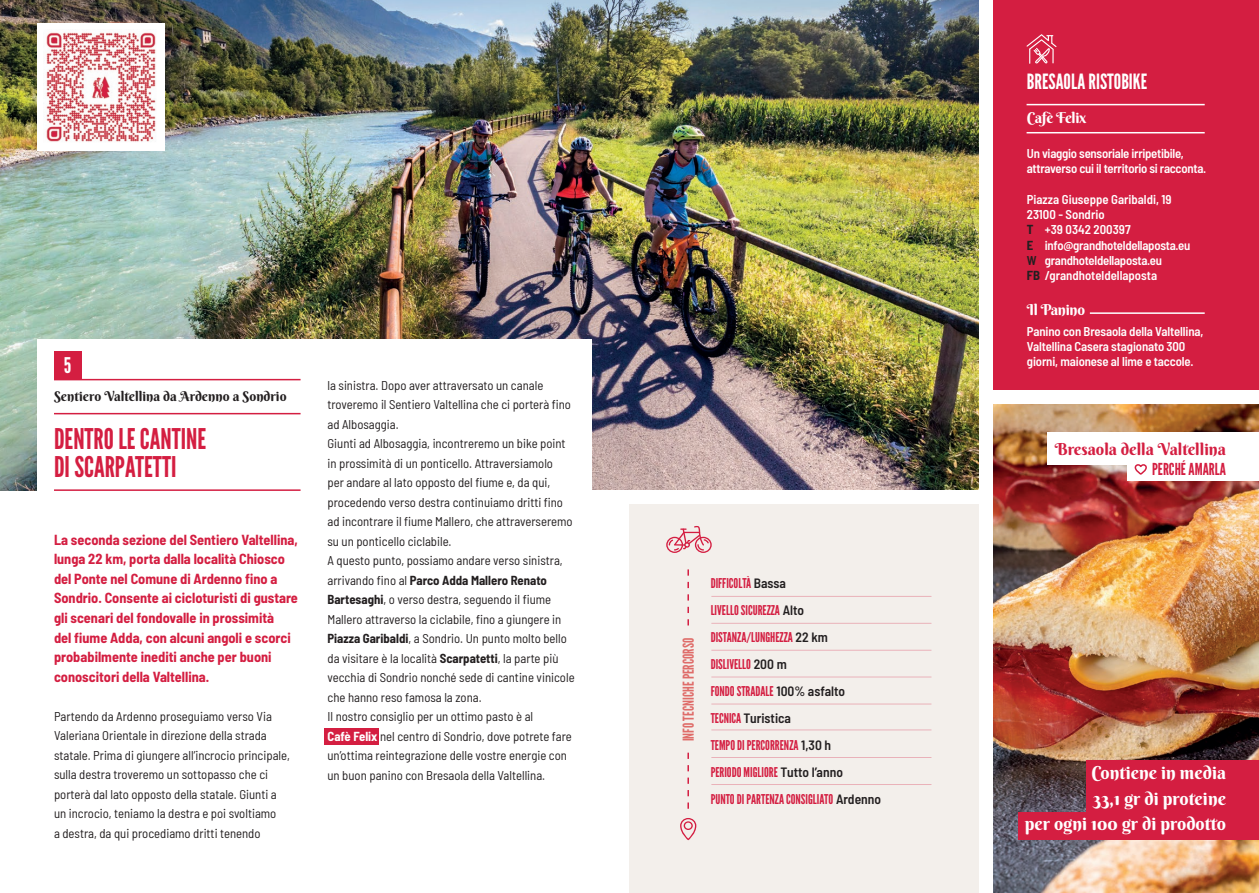
<style>
.page{position:relative;width:1259px;height:893px;background:#fff}
.page>*{position:absolute;margin:0;border:0;box-sizing:border-box;transform-origin:0 0}
.t1{font:28.5px/28.5px "League Gothic";color:#d41e41}
.t2{font:21.6px "League Gothic";color:#fff}
.t3{font:21px "League Gothic";color:#fff}
.t4{font:18px/25.5px "Berkshire Swash";color:#fff;text-align:right}
.t5{font:16.5px "Berkshire Swash";color:#d41e41}
.t6{font:16.5px "League Gothic";color:#d41e41}
.t7{font:15px "League Gothic";color:#df6c69}
.t8{font:15px "Berkshire Swash";letter-spacing:-.02em;color:#fff}
.t9{font:700 semi-condensed 14.25px/19.5px "Barlow";color:#d41e41}
.t10{font:13.5px/27px "League Gothic";color:#d41e41}
.t11{font:13.5px "Berkshire Swash";color:#231f20}
.t12{font:600 semi-condensed 13.5px "Barlow";color:#231f20}
.t13{font:semi-condensed 12.75px/19.5px "Barlow";color:#231f20}
.t14{font:600 semi-condensed 12.75px/15.3px "Barlow";letter-spacing:-.01em;color:#fff}
.s1{font-weight:700}
.s2{font-weight:700;color:#fff}
.s3{font-family:"Barlow";font-weight:600;font-stretch:semi-condensed;color:#231f20}
.s4{font-family:"League Gothic";font-weight:400;font-stretch:normal;color:#d41e41}
.s5{font-weight:700;color:#231f20}
.s6{color:#231f20}
</style>
<div class="page">
<img style="left:0;top:0;width:979px;height:491px">
<div style="left:38px;top:339px;width:554px;height:509px;background:#fff"></div>
<div style="left:324px;top:728px;width:55px;height:16px;background:#d41e41"></div>
<div style="left:629px;top:497px;width:356px;height:396px;background:#f3efeb"></div>
<img style="left:993px;top:404px;width:266px;height:489px">
<div style="left:1086px;top:760px;width:173px;height:27px;background:#d41e41"></div>
<div style="left:1018px;top:812px;width:241px;height:27px;background:#d41e41"></div>
<div style="left:1086px;top:786px;width:173px;height:27px;background:#d41e41"></div>
<hr style="left:54px;top:413px;width:246px;height:1px;background:#d41e41">
<hr style="left:54px;top:379px;width:246px;height:1px;background:#d41e41">
<div style="left:54px;top:352px;width:27px;height:27px;background:#d41e41"></div>
<svg style="left:666px;top:526px;width:45px;height:27px"></svg>
<svg style="left:687px;top:753px;width:2px;height:56px"></svg>
<svg style="left:687px;top:569px;width:2px;height:56px"></svg>
<svg style="left:680px;top:818px;width:16px;height:22px"></svg>
<div style="left:986px;top:0;width:273px;height:397px;background:#d41e41"></div>
<hr style="left:711px;top:596px;width:220px;height:1px;background:#d41e41">
<hr style="left:711px;top:623px;width:220px;height:1px;background:#d41e41">
<hr style="left:711px;top:650px;width:220px;height:1px;background:#d41e41">
<hr style="left:711px;top:677px;width:220px;height:1px;background:#d41e41">
<hr style="left:711px;top:704px;width:220px;height:1px;background:#d41e41">
<hr style="left:711px;top:729px;width:220px;height:1px;background:#d41e41">
<hr style="left:711px;top:784px;width:220px;height:1px;background:#d41e41">
<hr style="left:711px;top:757px;width:220px;height:1px;background:#d41e41">
<svg style="left:1026px;top:34px;width:30px;height:30px"></svg>
<div style="left:979px;top:0;width:13px;height:893px;background:#fff"></div>
<div style="left:38px;top:23px;width:127px;height:128px;background:#fff"></div>
<img style="left:46px;top:32px;width:110px;height:110px">
<div style="left:988px;top:390px;width:271px;height:13px;background:#fff"></div>
<div style="left:1047px;top:432px;width:212px;height:32px;background:#fff"></div>
<div style="left:1127px;top:449px;width:132px;height:32px;background:#fff"></div>
<svg style="left:1134px;top:464px;width:13px;height:11px"></svg>
<hr style="left:1026px;top:104px;width:178px;height:1px;background:#fff">
<hr style="left:1026px;top:132px;width:178px;height:1px;background:#fff">
<hr style="left:1090px;top:312px;width:114px;height:2px;background:#fff">
<div style="left:589px;top:491px;width:392px;height:13px;background:#fff"></div>
<hr style="left:54px;top:489px;width:246px;height:2px;background:#d41e41">
<p class="t2" style="left:64px;top:352px;width:9px">5</p>
<p class="t11" style="left:54px;top:388px;width:234px">Sentiero Valtellina da Ardenno a Sondrio</p>
<p class="t1" style="left:54px;top:425px;width:154px">DENTRO LE CANTINE<br>DI SCARPATETTI</p>
<p class="t9" style="left:54px;top:529px;width:245px">La seconda sezione del Sentiero Valtellina, lunga 22 km, porta dalla località Chiosco del Ponte nel Comune di Ardenno fino a Sondrio. Consente ai cicloturisti di gustare gli scenari del fondovalle in prossimità<br>del fiume Adda, con alcuni angoli e scorci probabilmente inediti anche per buoni conoscitori della Valtellina.</p>
<p class="t13" style="left:54px;top:705px;width:237px">Partendo da Ardenno proseguiamo verso Via Valeriana Orientale in direzione della strada statale. Prima di giungere all’incrocio principale, sulla destra troveremo un sottopasso che ci porterà dal lato opposto della statale. Giunti a un incrocio, teniamo la destra e poi svoltiamo<br>a destra, da qui procediamo dritti tenendo</p>
<p class="t13" style="left:327px;top:374px;width:245px">la sinistra. Dopo aver attraversato un canale troveremo il Sentiero Valtellina che ci porterà fino ad Albosaggia.</p>
<p class="t13" style="left:327px;top:433px;width:247px">Giunti ad Albosaggia, incontreremo un bike point in prossimità di un ponticello. Attraversiamolo per andare al lato opposto del fiume e, da qui, procedendo verso destra continuiamo dritti fino ad incontrare il fiume Mallero, che attraverseremo su un ponticello ciclabile.</p>
<p class="t13" style="left:327px;top:550px;width:249px">A questo punto, possiamo andare verso sinistra, arrivando fino al <span class="s1">Parco Adda Mallero Renato Bartesaghi</span>, o verso destra, seguendo il fiume Mallero attraverso la ciclabile, fino a giungere in <span class="s1">Piazza Garibaldi</span>, a Sondrio. Un punto molto bello da visitare è la località <span class="s1">Scarpatetti</span>, la parte più vecchia di Sondrio nonché sede di cantine vinicole che hanno reso famosa la zona.</p>
<p class="t13" style="left:327px;top:706px;width:246px">Il nostro consiglio per un ottimo pasto è al<br><span class="s2">Cafè Felix</span> nel centro di Sondrio, dove potrete fare un’ottima reintegrazione delle vostre energie con un buon panino con Bresaola della Valtellina.</p>
<p class="t7" style="left:679px;top:741px;width:105px;rotate:-90deg">INFO TECNICHE PERCORSO</p>
<p class="t10" style="left:710px;top:570px;width:77px">DIFFICOLTÀ <span class="s3">Bassa</span></p>
<p class="t10" style="left:710px;top:597px;width:95px">LIVELLO SICUREZZA <span class="s3">Alto</span></p>
<p class="t10" style="left:710px;top:624px;width:119px">DISTANZA/LUNGHEZZA <span class="s3">22 km<br></span>DISLIVELLO <span class="s3">200 m</span></p>
<p class="t10" style="left:710px;top:678px;width:136px">FONDO STRADALE <span class="s3">100% asfalto</span></p>
<p class="t12" style="left:710px;top:708px;width:82px"><span class="s4">TECNICA</span> Turistica</p>
<p class="t10" style="left:710px;top:732px;width:134px">TEMPO DI PERCORRENZA <span class="s3">1,30 h<br></span>PERIODO MIGLIORE <span class="s3">Tutto l’anno</span></p>
<p class="t10" style="left:710px;top:786px;width:172px">PUNTO DI PARTENZA CONSIGLIATO <span class="s3">Ardenno</span></p>
<p class="t3" style="left:1027px;top:69px;width:122px">BRESAOLA RISTOBIKE</p>
<p class="t8" style="left:1027px;top:109px;width:61px">Cafè Felix</p>
<p class="t14" style="left:1027px;top:145px;width:181px">Un viaggio sensoriale irripetibile, attraverso cui il territorio si racconta.</p>
<p class="t14" style="left:1027px;top:191px;width:146px">Piazza Giuseppe Garibaldi, 19<br>23100 - Sondrio</p>
<p class="t14" style="left:1027px;top:221px;width:105px"><span class="s5">T</span> +39 0342 200397</p>
<p class="t14" style="left:1027px;top:237px;width:165px"><span class="s5">E</span> info@grandhoteldellaposta.eu</p>
<p class="t14" style="left:1027px;top:252px;width:137px"><span class="s6">W</span> grandhoteldellaposta.eu</p>
<p class="t14" style="left:1027px;top:267px;width:132px"><span class="s5">FB</span> /grandhoteldellaposta</p>
<p class="t8" style="left:1027px;top:300px;width:60px">Il Panino</p>
<p class="t14" style="left:1027px;top:323px;width:178px">Panino con Bresaola della Valtellina,<br>Valtellina Casera stagionato 300 giorni, maionese al lime e taccole.</p>
<p class="t5" style="left:1054px;top:439px;width:173px">Bresaola della Valtellina</p>
<p class="t6" style="left:1152px;top:459px;width:75px">PERCHÉ AMARLA</p>
<p class="t4" style="left:1091px;top:760px;width:136px">Contiene in media</p>
<p class="t4" style="left:1024px;top:785px;width:203px">33,1 gr di proteine<br>per ogni 100 gr di prodotto</p>
</div>
